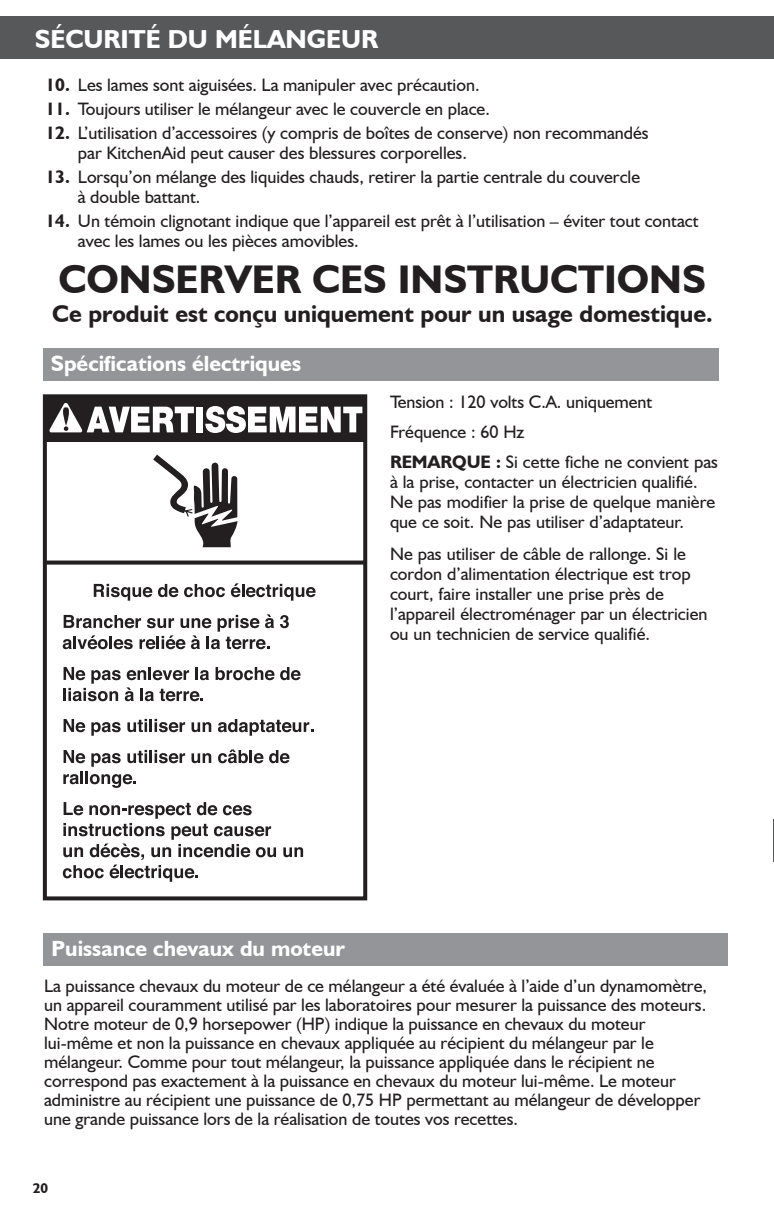
<style>
.page{position:relative;width:774px;height:1224px;background:#fff}
.page>*{position:absolute;margin:0;border:0;box-sizing:border-box;transform-origin:0 0}
.t1{font:700 40px "Humanist 521 BT";color:#231f20}
.t2{font:700 26px "Humanist 521 BT";color:#fff}
.t3{font:700 24px "Humanist 521 BT";color:#231f20}
.t4{font:700 22px "Humanist 521 BT";color:#fff}
.t5{font:18px/20px "Humanist 521 BT";color:#231f20}
.t6{font:700 14px "Humanist 521 BT";color:#231f20}
.s1{font-weight:700}
</style>
<div class="page">
<hr style="left:773px;top:17px;width:1px;height:42px;background:#57585a">
<hr style="left:773px;top:819px;width:1px;height:42px;background:#57585a">
<div style="left:0;top:17px;width:773px;height:42px;background:#57585a"></div>
<div style="left:43px;top:348px;width:675px;height:32px;background:#939598"></div>
<div style="left:43px;top:394px;width:324px;height:506px;border:4px solid #231f20"></div>
<div style="left:45px;top:396px;width:320px;height:46px;background:#231f20"></div>
<svg style="left:94px;top:584px;width:58px;height:16px"></svg>
<svg style="left:158px;top:584px;width:20px;height:13px"></svg>
<svg style="left:184px;top:584px;width:41px;height:13px"></svg>
<svg style="left:231px;top:583px;width:84px;height:17px"></svg>
<svg style="left:280px;top:615px;width:9px;height:13px"></svg>
<svg style="left:63px;top:614px;width:211px;height:35px"></svg>
<svg style="left:215px;top:667px;width:59px;height:13px"></svg>
<svg style="left:280px;top:667px;width:20px;height:13px"></svg>
<svg style="left:63px;top:667px;width:146px;height:34px"></svg>
<svg style="left:63px;top:719px;width:22px;height:13px"></svg>
<svg style="left:91px;top:722px;width:30px;height:13px"></svg>
<svg style="left:127px;top:719px;width:58px;height:13px"></svg>
<svg style="left:191px;top:722px;width:20px;height:10px"></svg>
<svg style="left:218px;top:719px;width:95px;height:16px"></svg>
<svg style="left:191px;top:753px;width:20px;height:10px"></svg>
<svg style="left:218px;top:749px;width:45px;height:14px"></svg>
<svg style="left:269px;top:750px;width:20px;height:13px"></svg>
<svg style="left:63px;top:750px;width:122px;height:37px"></svg>
<svg style="left:283px;top:847px;width:20px;height:10px"></svg>
<svg style="left:63px;top:802px;width:213px;height:79px"></svg>
<svg style="left:49px;top:403px;width:145px;height:29px"></svg>
<div style="left:196px;top:406px;width:7px;height:26px;background:#fff"></div>
<svg style="left:205px;top:406px;width:157px;height:27px"></svg>
<svg style="left:43px;top:560px;width:324px;height:4px"></svg>
<svg style="left:153px;top:454px;width:84px;height:93px"></svg>
<div style="left:44px;top:933px;width:684px;height:32px;background:#939598"></div>
<h2 class="t2" style="left:35px;top:23px;width:345px">SÉCURITÉ DU MÉLANGEUR</h2>
<p class="t5" style="left:45px;top:74px;width:435px"><span class="s1">10.</span> Les lames sont aiguisées. La manipuler avec précaution.</p>
<p class="t5" style="left:45px;top:98px;width:446px"><span class="s1">11.</span> Toujours utiliser le mélangeur avec le couvercle en place.</p>
<p class="t5" style="left:78px;top:122px;width:572px;text-indent:-33px"><span class="s1">12.</span> L’utilisation d’accessoires (y compris de boîtes de conserve) non recommandés par KitchenAid peut causer des blessures corporelles.</p>
<p class="t5" style="left:78px;top:166px;width:563px;text-indent:-33px"><span class="s1">13.</span> Lorsqu’on mélange des liquides chauds, retirer la partie centrale du couvercle à double battant.</p>
<p class="t5" style="left:78px;top:210px;width:621px;text-indent:-33px"><span class="s1">14.</span> Un témoin clignotant indique que l’appareil est prêt à l’utilisation – éviter tout contact avec les lames ou les pièces amovibles.</p>
<h1 class="t1" style="left:58px;top:254px;width:648px">CONSERVER CES INSTRUCTIONS</h1>
<h3 class="t3" style="left:52px;top:299px;width:661px">Ce produit est conçu uniquement pour un usage domestique.</h3>
<p class="t4" style="left:51px;top:349px;width:251px">Spécifications électriques</p>
<p class="t5" style="left:390px;top:386px;width:329px;line-height:30px">Tension : 120 volts C.A. uniquement<br>Fréquence : 60 Hz<br><span class="s1">REMARQUE :</span> Si cette fiche ne convient pas</p>
<p class="t5" style="left:390px;top:471px;width:326px">à la prise, contacter un électricien qualifié.<br>Ne pas modifier la prise de quelque manière que ce soit. Ne pas utiliser d’adaptateur.</p>
<p class="t5" style="left:390px;top:543px;width:319px">Ne pas utiliser de câble de rallonge. Si le cordon d’alimentation électrique est trop court, faire installer une prise près de l’appareil électroménager par un électricien ou un technicien de service qualifié.</p>
<p class="t4" style="left:52px;top:934px;width:295px">Puissance chevaux du moteur</p>
<p class="t5" style="left:44px;top:976px;width:664px;line-height:19px">La puissance chevaux du moteur de ce mélangeur a été évaluée à l’aide d’un dynamomètre, un appareil couramment utilisé par les laboratoires pour mesurer la puissance des moteurs.<br>Notre moteur de 0,9 horsepower (HP) indique la puissance en chevaux du moteur lui-même et non la puissance en chevaux appliquée au récipient du mélangeur par le mélangeur. Comme pour tout mélangeur, la puissance appliquée dans le récipient ne correspond pas exactement à la puissance en chevaux du moteur lui-même. Le moteur administre au récipient une puissance de 0,75 HP permettant au mélangeur de développer une grande puissance lors de la réalisation de toutes vos recettes.</p>
<p class="t6" style="left:33px;top:1179px;width:17px">20</p>
</div>
